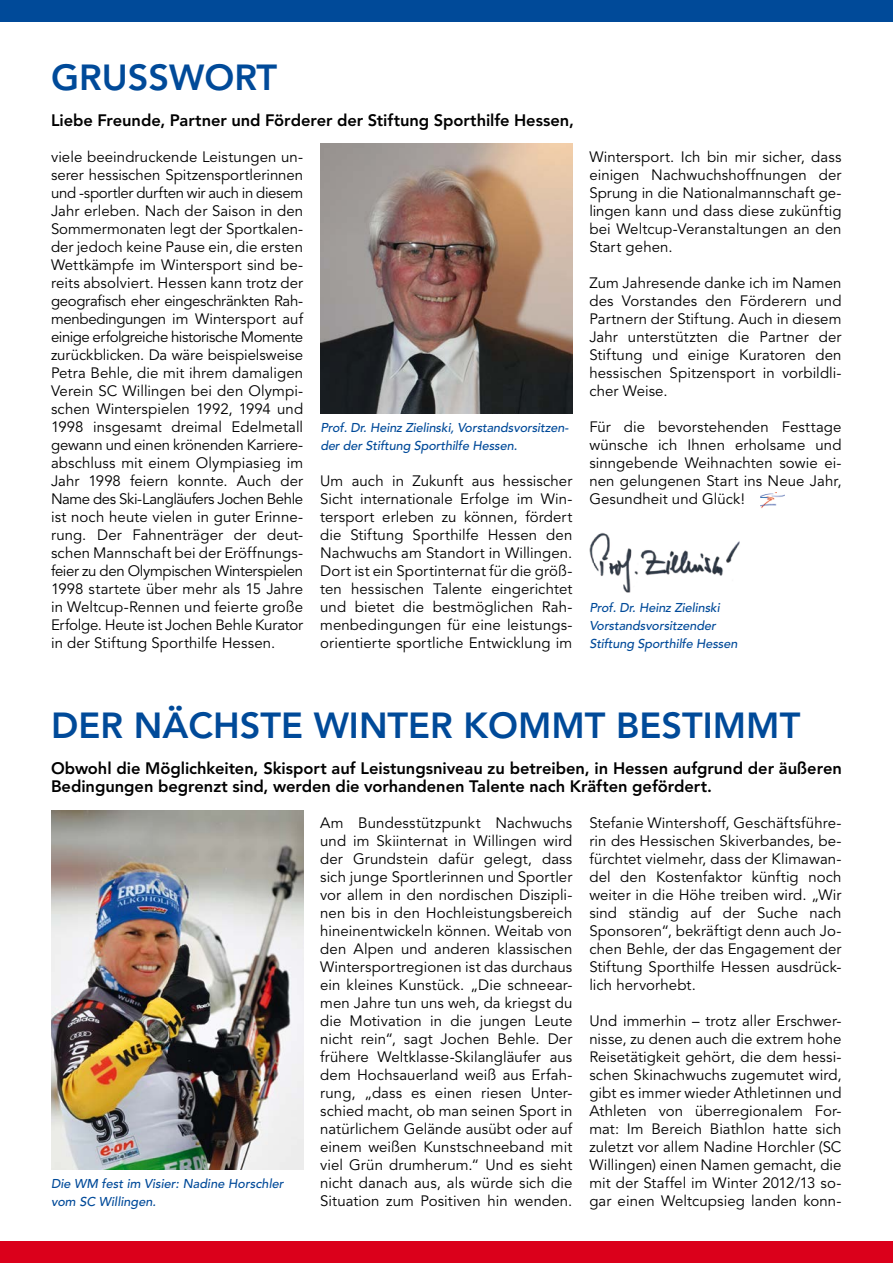
<style>
.page{position:relative;width:893px;height:1263px;background:#fff}
.page>*{position:absolute;margin:0;border:0;box-sizing:border-box;transform-origin:0 0}
.t1{font:800 36px "Avenir";color:#004a99}
.t2{font:800 16.5px/18px "Avenir";letter-spacing:-.005em;color:#000}
.t3{font:15px/18px "Avenir";letter-spacing:.005em;color:#000;text-align:justify}
.t4{font:italic 500 12.75px/18px "Avenir";letter-spacing:-.01em;color:#004a99}
</style>
<div class="page">
<img style="left:320px;top:144px;width:252px;height:270px">
<img style="left:589px;top:532px;width:151px;height:61px">
<img style="left:760px;top:492px;width:24px;height:17px">
<img style="left:51px;top:810px;width:252px;height:359px">
<div style="left:0;top:1242px;width:893px;height:21px;background:#db001b"></div>
<div style="left:0;top:0;width:893px;height:21px;background:#004a99"></div>
<h1 class="t1" style="left:51px;top:56px;width:228px">GRUSSWORT</h1>
<p class="t2" style="left:51px;top:111px;width:524px">Liebe Freunde, Partner und Förderer der Stiftung Sporthilfe Hessen,</p>
<p class="t3" style="left:51px;top:148px;width:254px">viele beeindruckende Leistungen un&shy;serer hessischen Spitzensportlerinnen und -sportler durften wir auch in diesem Jahr erleben. Nach der Saison in den Sommermonaten legt der Sportkalen&shy;der jedoch keine Pause ein, die ersten Wettkämpfe im Wintersport sind be&shy;reits absolviert. Hessen kann trotz der geografisch eher eingeschränkten Rah&shy;menbedingungen im Wintersport auf einige erfolgreiche historische Momente zurückblicken. Da wäre beispielsweise Petra Behle, die mit ihrem damaligen Verein SC Willingen bei den Olympi&shy;schen Winterspielen 1992, 1994 und 1998 insgesamt dreimal Edelmetall gewann und einen krönenden Karriere&shy;abschluss mit einem Olympiasieg im Jahr 1998 feiern konnte. Auch der Name des Ski-Langläufers Jochen Behle ist noch heute vielen in guter Erinne&shy;rung. Der Fahnenträger der deut&shy;schen Mannschaft bei der Eröffnungs&shy;feier zu den Olympischen Winterspielen 1998 startete über mehr als 15 Jahre in Weltcup-Rennen und feierte große Erfolge. Heute ist Jochen Behle Kurator in der Stiftung Sporthilfe Hessen.</p>
<p class="t4" style="left:320px;top:419px;width:250px">Prof. Dr. Heinz Zielinski, Vorstandsvorsitzen&shy;der der Stiftung Sporthilfe Hessen.</p>
<p class="t3" style="left:320px;top:472px;width:254px">Um auch in Zukunft aus hessischer Sicht internationale Erfolge im Win&shy;tersport erleben zu können, fördert die Stiftung Sporthilfe Hessen den Nachwuchs am Standort in Willingen.<br>Dort ist ein Sportinternat für die größ&shy;ten hessischen Talente eingerichtet und bietet die bestmöglichen Rah&shy;menbedingungen für eine leistungs&shy;orientierte sportliche Entwicklung im</p>
<p class="t3" style="left:589px;top:148px;width:254px">Wintersport. Ich bin mir sicher, dass einigen Nachwuchshoffnungen der Sprung in die Nationalmannschaft ge&shy;lingen kann und dass diese zukünftig bei Weltcup-Veranstaltungen an den Start gehen.</p>
<p class="t3" style="left:589px;top:274px;width:254px">Zum Jahresende danke ich im Namen des Vorstandes den Förderern und Partnern der Stiftung. Auch in diesem Jahr unterstützten die Partner der Stiftung und einige Kuratoren den hessischen Spitzensport in vorbildli&shy;cher Weise.</p>
<p class="t3" style="left:589px;top:418px;width:254px">Für die bevorstehenden Festtage wünsche ich Ihnen erholsame und sinngebende Weihnachten sowie ei&shy;nen gelungenen Start ins Neue Jahr, Gesundheit und Glück!</p>
<p class="t4" style="left:589px;top:599px;width:150px">Prof. Dr. Heinz Zielinski<br>Vorstandsvorsitzender<br>Stiftung Sporthilfe Hessen</p>
<h1 class="t1" style="left:51px;top:704px;width:751px">DER NÄCHSTE WINTER KOMMT BESTIMMT</h1>
<p class="t2" style="left:51px;top:759px;width:792px">Obwohl die Möglichkeiten, Skisport auf Leistungsniveau zu betreiben, in Hessen aufgrund der äußeren<br>Bedingungen begrenzt sind, werden die vorhandenen Talente nach Kräften gefördert.</p>
<p class="t4" style="left:51px;top:1175px;width:234px">Die WM fest im Visier: Nadine Horschler vom SC Willingen.</p>
<p class="t3" style="left:320px;top:814px;width:254px">Am Bundesstützpunkt Nachwuchs und im Skiinternat in Willingen wird der Grundstein dafür gelegt, dass sich junge Sportlerinnen und Sportler vor allem in den nordischen Diszipli&shy;nen bis in den Hochleistungsbereich hineinentwickeln können. Weitab von den Alpen und anderen klassischen Wintersportregionen ist das durchaus ein kleines Kunstück. „Die schneear&shy;men Jahre tun uns weh, da kriegst du die Motivation in die jungen Leute nicht rein“, sagt Jochen Behle. Der frühere Weltklasse-Skilangläufer aus dem Hochsauerland weiß aus Erfah&shy;rung, „dass es einen riesen Unter&shy;schied macht, ob man seinen Sport in natürlichem Gelände ausübt oder auf einem weißen Kunstschneeband mit viel Grün drumherum.“ Und es sieht nicht danach aus, als würde sich die Situation zum Positiven hin wenden.</p>
<p class="t3" style="left:589px;top:814px;width:254px">Stefanie Wintershoff, Geschäftsführe&shy;rin des Hessischen Skiverbandes, be&shy;fürchtet vielmehr, dass der Klimawan&shy;del den Kostenfaktor künftig noch weiter in die Höhe treiben wird. „Wir sind ständig auf der Suche nach Sponsoren“, bekräftigt denn auch Jo&shy;chen Behle, der das Engagement der Stiftung Sporthilfe Hessen ausdrück&shy;lich hervorhebt.</p>
<p class="t3" style="left:589px;top:1012px;width:254px">Und immerhin – trotz aller Erschwer&shy;nisse, zu denen auch die extrem hohe Reisetätigkeit gehört, die dem hessi&shy;schen Skinachwuchs zugemutet wird, gibt es immer wieder Athletinnen und Athleten von überregionalem For&shy;mat: Im Bereich Biathlon hatte sich zuletzt vor allem Nadine Horchler (SC Willingen) einen Namen gemacht, die mit der Staffel im Winter 2012/13 so&shy;gar einen Weltcupsieg landen konn-</p>
</div>
